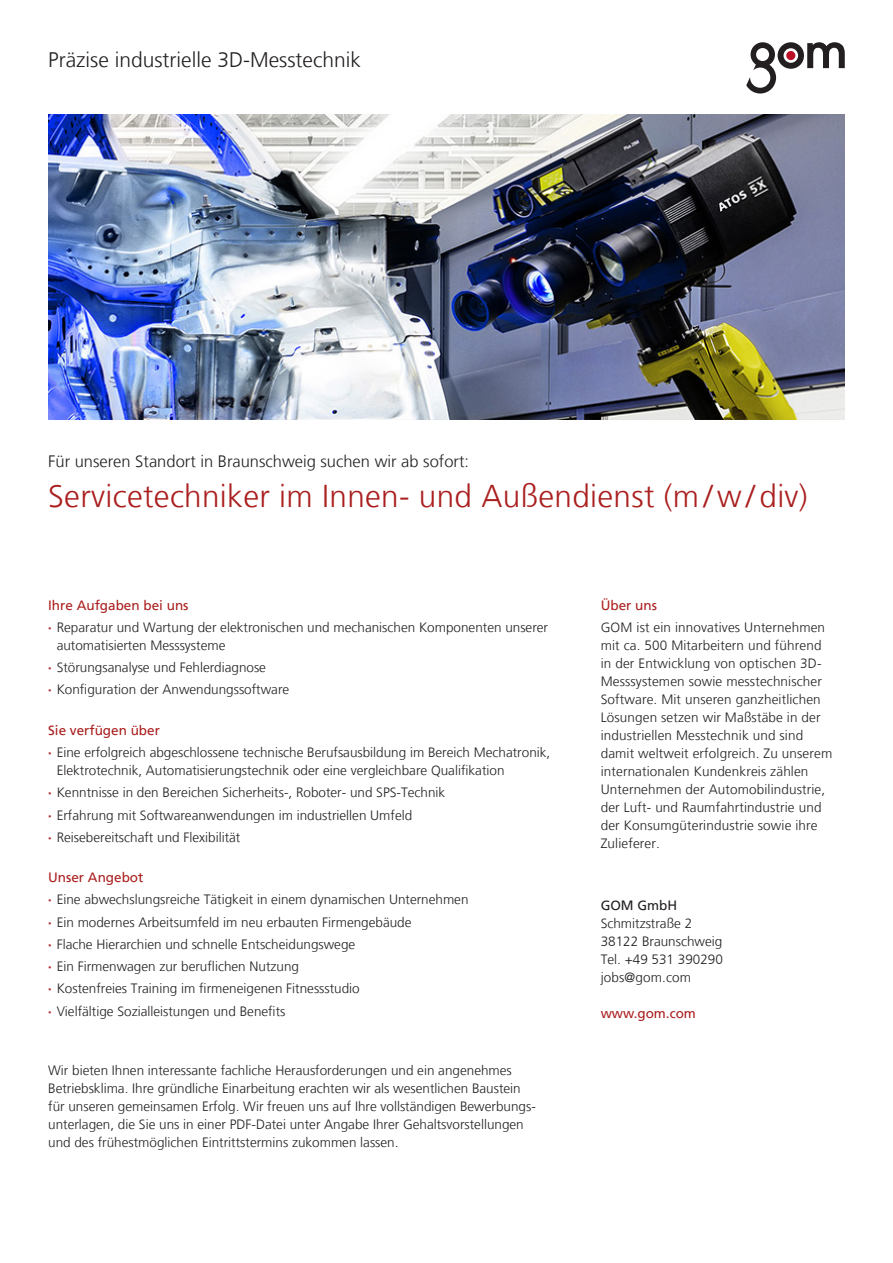
<style>
.page{position:relative;width:893px;height:1263px;background:#fff}
.page>*{position:absolute;margin:0;border:0;box-sizing:border-box;transform-origin:0 0}
.Headline_einzeilig{font:300 31.5px "Frutiger LT";letter-spacing:.01em;color:#aa1e1e}
.t1{font:300 21px "Frutiger LT";color:#231f20}
.t2{font:300 16.5px "Frutiger LT";color:#231f20}
.Fließtext{font:300 13.5px/18px "Frutiger LT";color:#231f20}
.Sub-Head_rot{font:13.5px "Frutiger LT";color:#aa1e1e}
.t3{font:13.5px "Frutiger LT";color:#231f20}
.s1{font-family:"Frutiger Neue LTW1 G";font-weight:700;color:#aa1e1e}
</style>
<div class="page">
<svg style="left:746px;top:42px;width:99px;height:51px"></svg>
<img style="left:48px;top:115px;width:797px;height:304px">
<p class="t1" style="left:48px;top:48px;width:314px">Präzise industrielle 3D-Messtechnik</p>
<p class="t2" style="left:48px;top:452px;width:422px">Für unseren Standort in Braunschweig suchen wir ab sofort:</p>
<p class="Headline_einzeilig" style="left:48px;top:478px;width:761px">Servicetechniker im Innen- und Außendienst (m /w/ div)</p>
<p class="Sub-Head_rot" style="left:48px;top:597px;width:142px">Ihre Aufgaben bei uns</p>
<p class="Fließtext" style="left:57px;top:618px;width:493px;text-indent:-9px"><span class="s1">·</span> Reparatur und Wartung der elektronischen und mechanischen Komponenten unserer automatisierten Messsysteme</p>
<p class="Fließtext" style="left:48px;top:659px;width:219px"><span class="s1">·</span> Störungsanalyse und Fehlerdiagnose</p>
<p class="Fließtext" style="left:48px;top:681px;width:243px"><span class="s1">·</span> Konfiguration der Anwendungssoftware</p>
<p class="Sub-Head_rot" style="left:48px;top:722px;width:113px">Sie verfügen über</p>
<p class="Fließtext" style="left:57px;top:743px;width:495px;text-indent:-9px"><span class="s1">·</span> Eine erfolgreich abgeschlossene technische Berufsausbildung im Bereich Mechatronik,<br>Elektrotechnik, Automatisierungstechnik oder eine vergleichbare Qualifikation</p>
<p class="Fließtext" style="left:48px;top:784px;width:399px"><span class="s1">·</span> Kenntnisse in den Bereichen Sicherheits-, Roboter- und SPS-Technik</p>
<p class="Fließtext" style="left:48px;top:806px;width:366px"><span class="s1">·</span> Erfahrung mit Softwareanwendungen im industriellen Umfeld</p>
<p class="Fließtext" style="left:48px;top:828px;width:194px"><span class="s1">·</span> Reisebereitschaft und Flexibilität</p>
<p class="Sub-Head_rot" style="left:48px;top:869px;width:97px">Unser Angebot</p>
<p class="Fließtext" style="left:48px;top:891px;width:422px"><span class="s1">·</span> Eine abwechslungsreiche Tätigkeit in einem dynamischen Unternehmen</p>
<p class="Fließtext" style="left:48px;top:913px;width:365px"><span class="s1">·</span> Ein modernes Arbeitsumfeld im neu erbauten Firmengebäude</p>
<p class="Fließtext" style="left:48px;top:935px;width:309px"><span class="s1">·</span> Flache Hierarchien und schnelle Entscheidungswege</p>
<p class="Fließtext" style="left:48px;top:957px;width:252px"><span class="s1">·</span> Ein Firmenwagen zur beruflichen Nutzung</p>
<p class="Fließtext" style="left:48px;top:980px;width:313px"><span class="s1">·</span> Kostenfreies Training im firmeneigenen Fitnessstudio</p>
<p class="Fließtext" style="left:48px;top:1002px;width:239px"><span class="s1">·</span> Vielfältige Sozialleistungen und Benefits</p>
<p class="Fließtext" style="left:48px;top:1062px;width:488px">Wir bieten Ihnen interessante fachliche Herausforderungen und ein angenehmes Betriebsklima. Ihre gründliche Einarbeitung erachten wir als wesentlichen Baustein für unseren gemeinsamen Erfolg. Wir freuen uns auf Ihre vollständigen Bewerbungs&shy;unterlagen, die Sie uns in einer PDF-Datei unter Angabe Ihrer Gehaltsvorstellungen und des frühestmöglichen Eintrittstermins zukommen lassen.</p>
<p class="Sub-Head_rot" style="left:601px;top:597px;width:58px">Über uns</p>
<p class="Fließtext" style="left:601px;top:618px;width:233px">GOM ist ein innovatives Unternehmen mit ca. 500 Mitarbeitern und führend in der Entwicklung von optischen 3D-Messsystemen sowie messtechnischer Software. Mit unseren ganzheitlichen Lösungen setzen wir Maßstäbe in der industriellen Messtechnik und sind damit weltweit erfolgreich. Zu unserem internationalen Kundenkreis zählen Unternehmen der Automobilindustrie, der Luft- und Raumfahrtindustrie und der Konsumgüterindustrie sowie ihre Zulieferer.</p>
<p class="t3" style="left:601px;top:897px;width:78px">GOM GmbH</p>
<p class="Fließtext" style="left:601px;top:914px;width:93px">Schmitzstraße 2</p>
<p class="Fließtext" style="left:601px;top:932px;width:123px">38122 Braunschweig</p>
<p class="Fließtext" style="left:601px;top:950px;width:124px">Tel. +49 531 390290</p>
<p class="Fließtext" style="left:601px;top:968px;width:92px">jobs@gom.com</p>
<p class="Sub-Head_rot" style="left:601px;top:1005px;width:97px">www.gom.com</p>
</div>
